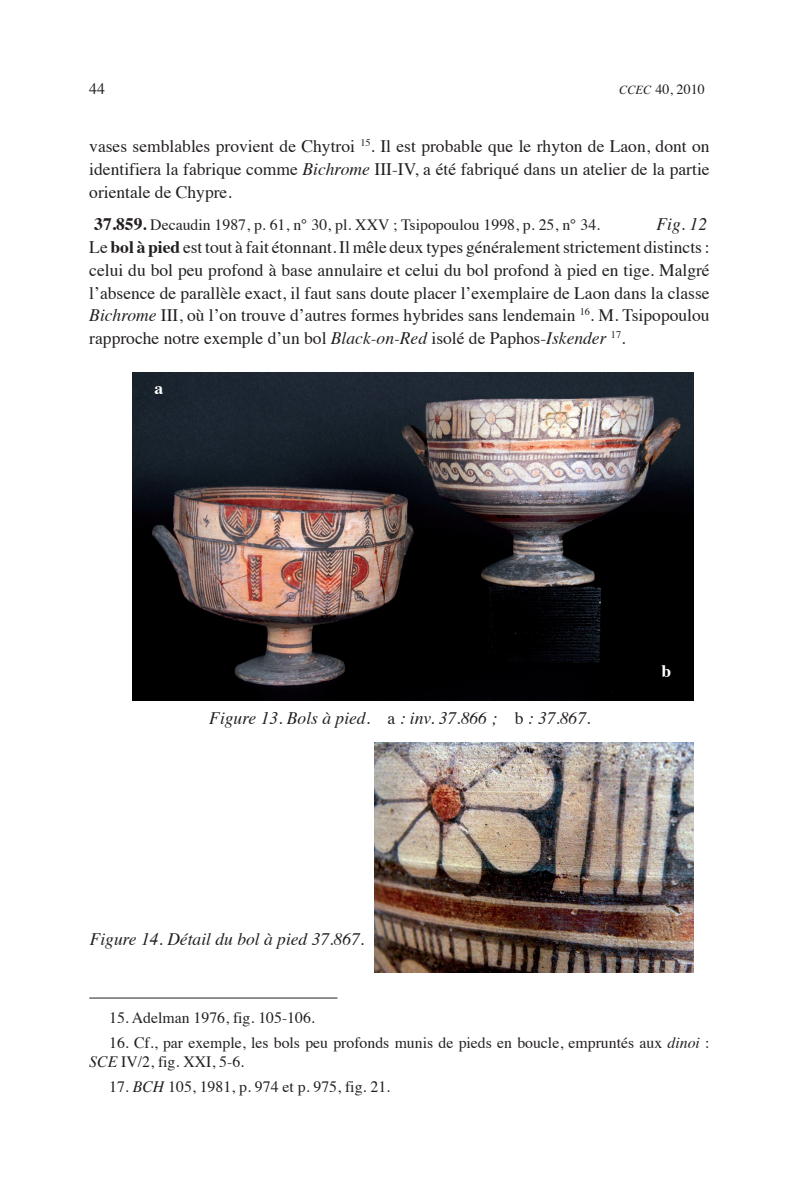
<style>
.page{position:relative;width:794px;height:1191px;background:#fff}
.page>*{position:absolute;margin:0;border:0;box-sizing:border-box;transform-origin:0 0}
.Notesbasdepage{font:17.5px/22.8px "Times";color:#231f20;text-align:justify}
.t1{font:italic 17.5px "Times";color:#231f20}
.t2{font:700 17.5px "Times";color:#fff}
.Notesbasdepage-2{font:15.75px/19.2px "Times";color:#231f20}
.t3{font:15.75px "Times";color:#231f20}
.t4{font:14px "Times";color:#231f20}
.s1{font-style:italic;font-size:12.25px}
.s2{font-style:italic}
.s3{font-weight:700;font-size:17.5px}
.s4{font-weight:700}
.s5{font-style:normal}
</style>
<div class="page">
<hr style="left:89px;top:997px;width:248px;height:1px;background:#231f20">
<img style="left:132px;top:372px;width:561px;height:329px">
<img style="left:375px;top:742px;width:318px;height:230px">
<p class="t3" style="left:89px;top:74px;width:17px">44</p>
<p class="t4" style="left:619px;top:76px;width:87px"><span class="s1">CCEC</span> 40, 2010</p>
<p class="Notesbasdepage" style="left:89px;top:133px;width:622px">vases semblables provient de Chytroi <sup>15</sup>. Il est probable que le rhyton de Laon, dont on identifiera la fabrique comme <span class="s2">Bichrome</span> III-IV, a été fabriqué dans un atelier de la partie orientale de Chypre.</p>
<p class="Notesbasdepage-2" style="left:94px;top:214px;width:507px"><span class="s3">37.859</span><span class="s4">.</span> Decaudin 1987, p. 61, n° 30, pl. XXV ; Tsipopoulou 1998, p. 25, n° 34.</p>
<p class="t1" style="left:656px;top:209px;width:52px">Fig. 12</p>
<p class="Notesbasdepage" style="left:89px;top:234px;width:622px">Le <span class="s4">bol à pied</span> est tout à fait étonnant. Il mêle deux types généralement strictement distincts : celui du bol peu profond à base annulaire et celui du bol profond à pied en tige. Malgré l’absence de parallèle exact, il faut sans doute placer l’exemplaire de Laon dans la classe <span class="s2">Bichrome</span> III, où l’on trouve d’autres formes hybrides sans lendemain <sup>16</sup>. M. Tsipopoulou rapproche notre exemple d’un bol <span class="s2">Black-on-Red</span> isolé de Paphos-<span class="s2">Iskender</span> <sup>17</sup>.</p>
<p class="t2" style="left:154px;top:371px;width:10px">a</p>
<p class="t1" style="left:209px;top:702px;width:383px">Figure 13. Bols à pied. <span class="s5">a</span> : inv. 37.866 ; <span class="s5">b</span> : 37.867.</p>
<p class="t2" style="left:661px;top:655px;width:11px">b</p>
<p class="t1" style="left:90px;top:923px;width:276px">Figure 14. Détail du bol à pied 37.867.</p>
<p class="Notesbasdepage-2" style="left:109px;top:1006px;width:207px">15. Adelman 1976, fig. 105-106.</p>
<p class="Notesbasdepage-2" style="left:89px;top:1031px;width:622px;text-indent:20px">16. Cf., par exemple, les bols peu profonds munis de pieds en boucle, empruntés aux <span class="s2">dinoi</span> :<br><span class="s2">SCE</span> IV/2, fig. XXI, 5-6.</p>
<p class="Notesbasdepage-2" style="left:109px;top:1075px;width:282px">17. <span class="s2">BCH</span> 105, 1981, p. 974 et p. 975, fig. 21.</p>
</div>
